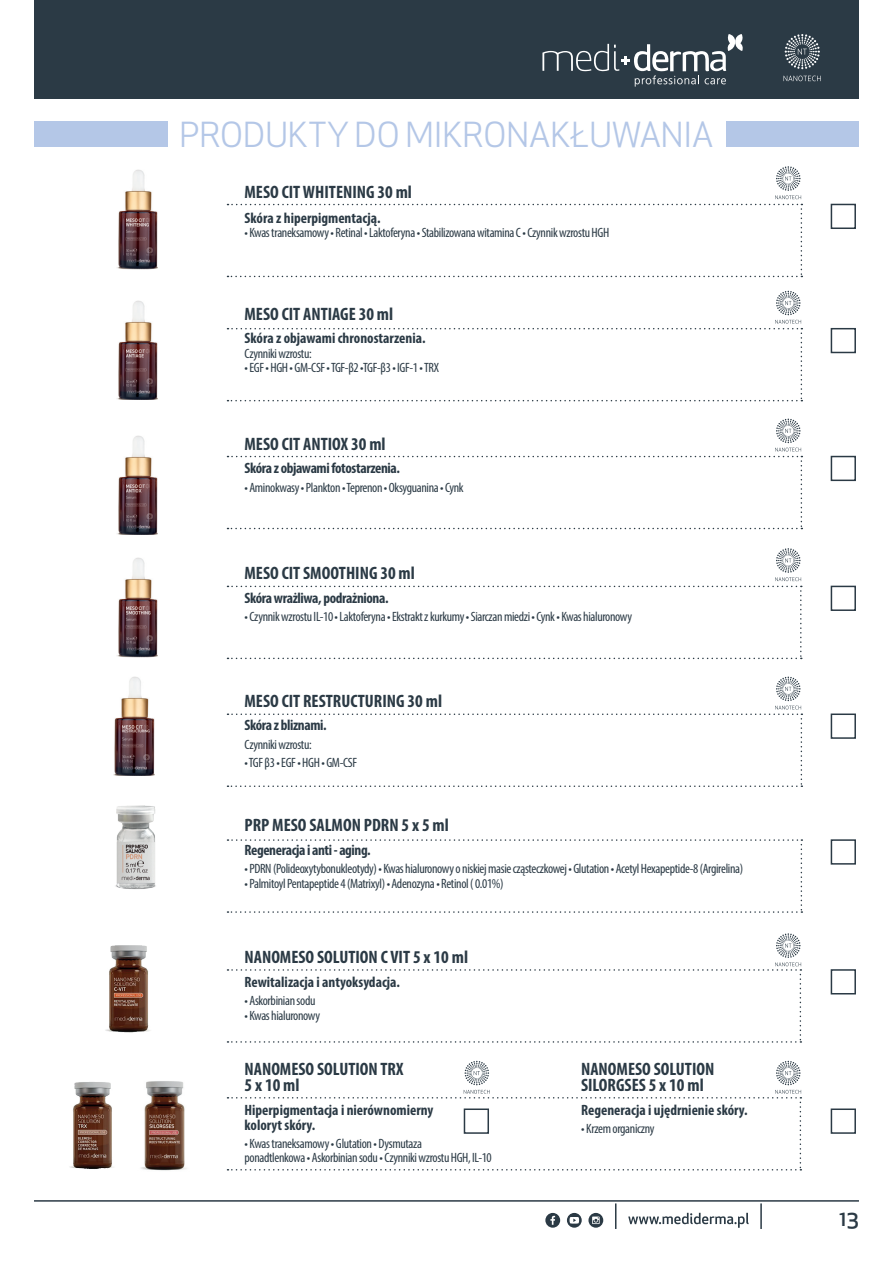
<style>
.page{position:relative;width:893px;height:1263px;background:#fff}
.page>*{position:absolute;margin:0;border:0;box-sizing:border-box;transform-origin:0 0}
.t1{font:33.75px "Apex New";color:#b4c7e7}
.t2{font:500 21px "Apex New";color:#2b3a45}
.t3{font:700 condensed 18px/15.8px "Myriad Pro";color:#2b3a45}
.t4{font:700 condensed 15px "Myriad Pro";color:#2b3a45}
.t5{font:700 condensed 15px "Myriad Pro";letter-spacing:-.025em;color:#2b3a45}
.t6{font:condensed 13.5px "Myriad Pro";letter-spacing:-.025em;color:#2b3a45}
</style>
<div class="page">
<img style="left:117px;top:169px;width:41px;height:100px">
<img style="left:117px;top:435px;width:41px;height:100px">
<img style="left:113px;top:676px;width:42px;height:100px">
<img style="left:117px;top:300px;width:41px;height:100px">
<img style="left:117px;top:557px;width:41px;height:100px">
<img style="left:115px;top:805px;width:41px;height:84px">
<img style="left:105px;top:945px;width:45px;height:88px">
<img style="left:141px;top:1081px;width:46px;height:90px">
<img style="left:70px;top:1082px;width:44px;height:87px">
<svg style="left:628px;top:1213px;width:121px;height:15px"></svg>
<hr style="left:34px;top:1200px;width:825px;height:2px;background:#2b3a45">
<svg style="left:615px;top:1203px;width:1px;height:26px"></svg>
<hr style="left:760px;top:1203px;width:2px;height:26px;background:#2b3a45">
<svg style="left:545px;top:1213px;width:15px;height:15px"></svg>
<svg style="left:567px;top:1213px;width:15px;height:15px"></svg>
<svg style="left:588px;top:1213px;width:15px;height:15px"></svg>
<div style="left:34px;top:0;width:825px;height:99px;background:#2b3a45"></div>
<svg style="left:783px;top:34px;width:38px;height:47px"></svg>
<svg style="left:542px;top:34px;width:201px;height:53px"></svg>
<div style="left:34px;top:122px;width:333px;height:25px;background:#b4c7e7"></div>
<div style="left:526px;top:122px;width:333px;height:25px;background:#b4c7e7"></div>
<div style="left:168px;top:122px;width:557px;height:25px;background:#fff"></div>
<svg style="left:830px;top:203px;width:26px;height:26px"></svg>
<svg style="left:227px;top:166px;width:575px;height:111px"></svg>
<svg style="left:830px;top:585px;width:26px;height:26px"></svg>
<svg style="left:227px;top:548px;width:575px;height:111px"></svg>
<svg style="left:830px;top:713px;width:26px;height:26px"></svg>
<svg style="left:227px;top:676px;width:575px;height:111px"></svg>
<svg style="left:830px;top:839px;width:26px;height:26px"></svg>
<svg style="left:227px;top:839px;width:575px;height:74px"></svg>
<svg style="left:830px;top:969px;width:26px;height:26px"></svg>
<svg style="left:227px;top:933px;width:574px;height:110px"></svg>
<svg style="left:830px;top:327px;width:26px;height:27px"></svg>
<svg style="left:227px;top:291px;width:575px;height:110px"></svg>
<svg style="left:830px;top:455px;width:26px;height:27px"></svg>
<svg style="left:227px;top:419px;width:575px;height:110px"></svg>
<svg style="left:830px;top:1108px;width:26px;height:26px"></svg>
<svg style="left:227px;top:1061px;width:574px;height:109px"></svg>
<p class="t1" style="left:179px;top:113px;width:536px">PRODUKTY DO MIKRONAKŁUWANIA</p>
<p class="t3" style="left:244px;top:184px;width:169px">MESO CIT WHITENING 30 ml</p>
<p class="t4" style="left:244px;top:208px;width:138px">Skóra z hiperpigmentacją.</p>
<p class="t6" style="left:244px;top:224px;width:366px">• Kwas traneksamowy • Retinal • Laktoferyna • Stabilizowana witamina C • Czynnik wzrostu HGH</p>
<p class="t3" style="left:244px;top:306px;width:150px">MESO CIT ANTIAGE 30 ml</p>
<p class="t4" style="left:244px;top:329px;width:182px">Skóra z objawami chronostarzenia.</p>
<p class="t6" style="left:244px;top:345px;width:69px">Czynniki wzrostu:</p>
<p class="t6" style="left:244px;top:359px;width:196px">• EGF • HGH • GM-CSF • TGF-β2 •TGF-β3 • IGF-1 • TRX</p>
<p class="t3" style="left:244px;top:435px;width:143px">MESO CIT ANTIOX 30 ml</p>
<p class="t5" style="left:244px;top:459px;width:157px">Skóra z objawami fotostarzenia.</p>
<p class="t6" style="left:244px;top:479px;width:221px">• Aminokwasy • Plankton • Teprenon • Oksyguanina • Cynk</p>
<p class="t3" style="left:244px;top:565px;width:172px">MESO CIT SMOOTHING 30 ml</p>
<p class="t5" style="left:244px;top:588px;width:146px">Skóra wrażliwa, podrażniona.</p>
<p class="t6" style="left:244px;top:608px;width:389px">• Czynnik wzrostu IL-10 • Laktoferyna • Ekstrakt z kurkumy • Siarczan miedzi • Cynk • Kwas hialuronowy</p>
<p class="t3" style="left:244px;top:692px;width:199px">MESO CIT RESTRUCTURING 30 ml</p>
<p class="t5" style="left:244px;top:716px;width:84px">Skóra z bliznami.</p>
<p class="t6" style="left:244px;top:736px;width:69px">Czynniki wzrostu:</p>
<p class="t6" style="left:244px;top:754px;width:114px">• TGF β3 • EGF • HGH • GM-CSF</p>
<p class="t3" style="left:244px;top:817px;width:206px">PRP MESO SALMON PDRN 5 x 5 ml</p>
<p class="t5" style="left:244px;top:841px;width:128px">Regeneracja i anti - aging.</p>
<p class="t6" style="left:244px;top:861px;width:500px">• PDRN (Polideoxytybonukleotydy) • Kwas hialuronowy o niskiej masie cząsteczkowej • Glutation • Acetyl Hexapeptide-8 (Argirelina)</p>
<p class="t6" style="left:244px;top:875px;width:261px">• Palmitoyl Pentapeptide 4 (Matrixyl) • Adenozyna • Retinol ( 0.01%)</p>
<p class="t3" style="left:244px;top:949px;width:225px">NANOMESO SOLUTION C VIT 5 x 10 ml</p>
<p class="t4" style="left:244px;top:972px;width:157px">Rewitalizacja i antyoksydacja.</p>
<p class="t6" style="left:244px;top:993px;width:72px">• Askorbinian sodu</p>
<p class="t6" style="left:244px;top:1007px;width:77px">• Kwas hialuronowy</p>
<p class="t3" style="left:244px;top:1061px;width:161px">NANOMESO SOLUTION TRX</p>
<p class="t3" style="left:244px;top:1077px;width:57px">5 x 10 ml</p>
<p class="t4" style="left:244px;top:1100px;width:190px">Hiperpigmentacja i nierównomierny</p>
<p class="t4" style="left:244px;top:1115px;width:72px">koloryt skóry.</p>
<p class="t6" style="left:244px;top:1135px;width:179px">• Kwas traneksamowy • Glutation • Dysmutaza</p>
<p class="t6" style="left:244px;top:1150px;width:249px">ponadtlenkowa • Askorbinian sodu • Czynniki wzrostu HGH, IL-10</p>
<p class="t3" style="left:581px;top:1061px;width:135px">NANOMESO SOLUTION<br>SILORGSES 5 x 10 ml</p>
<p class="t4" style="left:581px;top:1100px;width:168px">Regeneracja i ujędrnienie skóry.</p>
<p class="t6" style="left:581px;top:1120px;width:75px">• Krzem organiczny</p>
<p class="t2" style="left:839px;top:1205px;width:21px">13</p>
</div>
